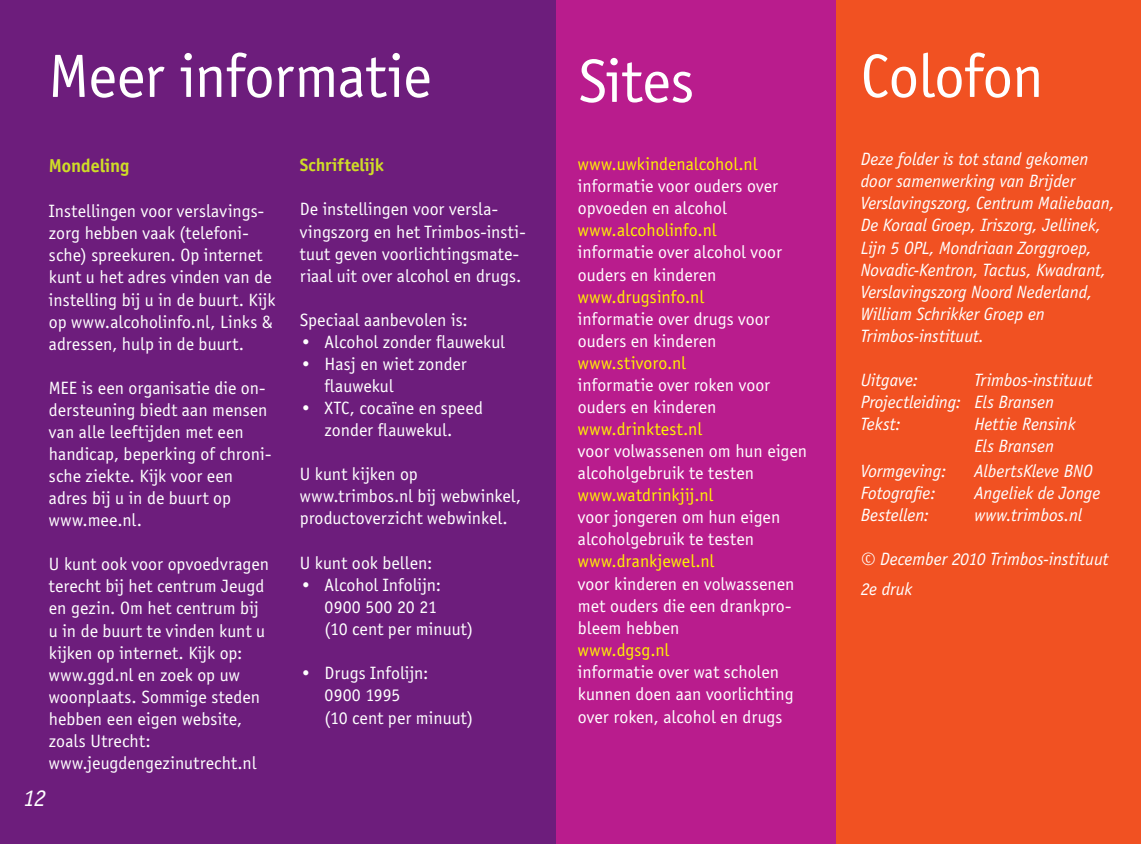
<style>
.page{position:relative;width:1141px;height:844px;background:#fff}
.page>*{position:absolute;margin:0;border:0;box-sizing:border-box;transform-origin:0 0}
.t1{font:63px "Officina Sans";letter-spacing:-.01em;color:#fff}
.t2{font:italic 24.5px "Officina Sans";color:#fff}
.t3{font:700 19.25px "Officina Sans";letter-spacing:-.005em;color:#cfdc27}
.t4{font:18.38px/22.1px "Officina Sans";letter-spacing:.005em;color:#fff}
.t5{font:italic 18.38px/22.1px "Officina Sans";color:#fff}
.t6{font:18.38px "Officina Sans";letter-spacing:.005em;color:#fff101}
.t7{font:700 18.38px "Officina Sans";color:#cfdc27}
</style>
<div class="page">
<div style="left:0;top:0;width:1141px;height:843px;background:#6d1d7c"></div>
<div style="left:837px;top:0;width:304px;height:843px;background:#f15122"></div>
<div style="left:556px;top:0;width:280px;height:843px;background:#b91c8d"></div>
<h1 class="t1" style="left:48px;top:41px;width:384px">Meer informatie</h1>
<p class="t3" style="left:49px;top:154px;width:82px">Mondeling</p>
<p class="t4" style="left:49px;top:200px;width:228px">Instellingen voor verslavings&shy;zorg hebben vaak (telefoni&shy;sche) spreekuren. Op internet kunt u het adres vinden van de instelling bij u in de buurt. Kijk op www.alcoholinfo.nl, Links &amp; adressen, hulp in de buurt.</p>
<p class="t4" style="left:49px;top:377px;width:224px">MEE is een organisatie die on&shy;dersteuning biedt aan mensen van alle leeftijden met een handicap, beperking of chroni&shy;sche ziekte. Kijk voor een adres bij u in de buurt op www.mee.nl.</p>
<p class="t4" style="left:49px;top:553px;width:222px">U kunt ook voor opvoedvragen terecht bij het centrum Jeugd en gezin. Om het centrum bij u in de buurt te vinden kunt u kijken op internet. Kijk op: www.ggd.nl en zoek op uw woonplaats. Sommige steden hebben een eigen website, zoals Utrecht: www.jeugdengezinutrecht.nl</p>
<h2 class="t2" style="left:23px;top:784px;width:24px">12</h2>
<p class="t7" style="left:300px;top:154px;width:85px">Schriftelijk</p>
<p class="t4" style="left:300px;top:198px;width:227px">De instellingen voor versla&shy;vingszorg en het Trimbos-insti&shy;tuut geven voorlichtingsmate&shy;riaal uit over alcohol en drugs.</p>
<p class="t4" style="left:300px;top:309px;width:170px">Speciaal aanbevolen is:</p>
<p class="t4" style="left:300px;top:331px;width:207px">• Alcohol zonder flauwekul</p>
<p class="t4" style="left:325px;top:353px;width:144px;text-indent:-25px">• Hasj en wiet zonder flauwekul</p>
<p class="t4" style="left:300px;top:397px;width:185px;text-align:center">• XTC, cocaïne en speed zonder flauwekul.</p>
<p class="t4" style="left:300px;top:463px;width:223px">U kunt kijken op www.trimbos.nl bij webwinkel, productoverzicht webwinkel.</p>
<p class="t4" style="left:300px;top:551px;width:134px">U kunt ook bellen:</p>
<p class="t4" style="left:325px;top:573px;width:150px;text-indent:-25px">• Alcohol Infolijn:<br>0900 500 20 21<br>(10 cent per minuut)</p>
<p class="t4" style="left:325px;top:661px;width:150px;line-height:22.6px;text-indent:-25px">• Drugs Infolijn:<br>0900 1995<br>(10 cent per minuut)</p>
<h1 class="t1" style="left:578px;top:46px;width:118px">Sites</h1>
<p class="t6" style="left:578px;top:154px;width:181px">www.uwkindenalcohol.nl</p>
<p class="t4" style="left:578px;top:175px;width:202px">informatie voor ouders over opvoeden en alcohol</p>
<p class="t6" style="left:578px;top:220px;width:140px">www.alcoholinfo.nl</p>
<p class="t4" style="left:578px;top:241px;width:206px">informatie over alcohol voor ouders en kinderen</p>
<p class="t6" style="left:578px;top:286px;width:128px">www.drugsinfo.nl</p>
<p class="t4" style="left:578px;top:308px;width:193px">informatie over drugs voor ouders en kinderen</p>
<p class="t6" style="left:578px;top:352px;width:109px">www.stivoro.nl</p>
<p class="t4" style="left:578px;top:374px;width:194px">informatie over roken voor ouders en kinderen</p>
<p class="t6" style="left:578px;top:418px;width:126px">www.drinktest.nl</p>
<p class="t4" style="left:578px;top:440px;width:231px">voor volwassenen om hun eigen alcoholgebruik te testen</p>
<p class="t6" style="left:578px;top:484px;width:137px">www.watdrinkjij.nl</p>
<p class="t4" style="left:578px;top:506px;width:204px">voor jongeren om hun eigen alcoholgebruik te testen</p>
<p class="t6" style="left:578px;top:551px;width:138px">www.drankjewel.nl</p>
<p class="t4" style="left:578px;top:572px;width:218px">voor kinderen en volwassenen met ouders die een drankpro&shy;bleem hebben</p>
<p class="t6" style="left:578px;top:639px;width:93px">www.dgsg.nl</p>
<p class="t4" style="left:578px;top:660px;width:217px;line-height:22.6px">informatie over wat scholen kunnen doen aan voorlichting over roken, alcohol en drugs</p>
<h1 class="t1" style="left:861px;top:41px;width:185px">Colofon</h1>
<p class="t5" style="left:861px;top:148px;width:255px">Deze folder is tot stand gekomen door samenwerking van Brijder<br>Verslavingszorg, Centrum Maliebaan,<br>De Koraal Groep, Iriszorg, Jellinek,<br>Lijn 5 OPL, Mondriaan Zorggroep,<br>Novadic-Kentron, Tactus, Kwadrant,<br>Verslavingszorg Noord Nederland,<br>William Schrikker Groep en<br>Trimbos-instituut.</p>
<p class="t5" style="left:861px;top:369px;width:59px">Uitgave:</p>
<p class="t5" style="left:861px;top:369px;width:233px;text-indent:114px">Trimbos-instituut<br>Projectleiding: Els Bransen<br>Tekst:</p>
<p class="t5" style="left:974px;top:413px;width:102px">Hettie Rensink<br>Els Bransen</p>
<p class="t5" style="left:861px;top:460px;width:87px">Vormgeving:</p>
<p class="t5" style="left:974px;top:460px;width:120px">AlbertsKleve BNO</p>
<p class="t5" style="left:861px;top:482px;width:76px">Fotografie:</p>
<p class="t5" style="left:974px;top:482px;width:127px">Angeliek de Jonge</p>
<p class="t5" style="left:861px;top:504px;width:70px">Bestellen:</p>
<p class="t5" style="left:974px;top:504px;width:109px">www.trimbos.nl</p>
<p class="t5" style="left:861px;top:544px;width:249px;line-height:29.8px">© December 2010 Trimbos-instituut<br>2e druk</p>
</div>
